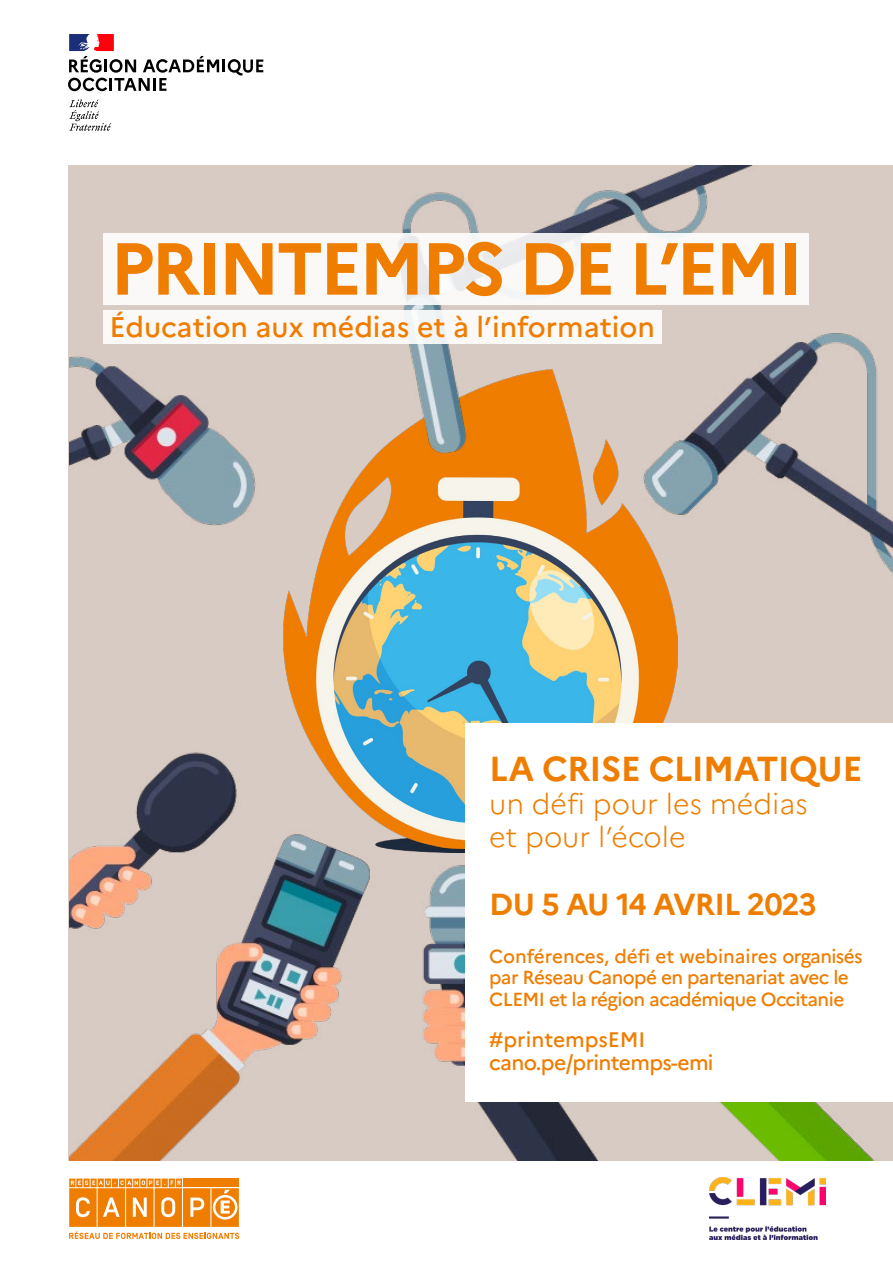
<style>
.page{position:relative;width:893px;height:1263px;background:#fff}
.page>*{position:absolute;margin:0;border:0;box-sizing:border-box;transform-origin:0 0}
.t1{font:700 73.5px "Marianne";letter-spacing:-.05em;color:#ef7d00}
.t2{font:700 34.65px "Marianne";letter-spacing:-.02em;color:#ef7d00}
.t3{font:700 30.45px "Marianne";letter-spacing:-.03em;color:#ef7d00}
.t4{font:500 28.35px "Marianne";color:#ef7d00}
.t5{font:300 28.35px/32.5px "Marianne";color:#ef7d00}
.t6{font:500 21px/23.1px "Marianne";letter-spacing:-.03em;color:#ef7d00}
.t7{font:500 18.9px/21.6px "Marianne";letter-spacing:-.03em;color:#ef7d00}
</style>
<div class="page">
<svg style="left:69px;top:99px;width:42px;height:32px"></svg>
<svg style="left:68px;top:34px;width:195px;height:57px"></svg>
<svg style="left:69px;top:1178px;width:170px;height:61px"></svg>
<img style="left:709px;top:1177px;width:117px;height:62px">
<img style="left:69px;top:166px;width:824px;height:995px">
<svg style="left:104px;top:234px;width:705px;height:71px"></svg>
<div style="left:103px;top:310px;width:559px;height:33px;background:#fbf9f8"></div>
<div style="left:465px;top:723px;width:428px;height:379px;background:#fff"></div>
<h1 class="t1" style="left:110px;top:224px;width:695px">PRINTEMPS DE L’EMI</h1>
<h3 class="t4" style="left:109px;top:310px;width:547px">Éducation aux médias et à l’information</h3>
<h2 class="t2" style="left:489px;top:747px;width:375px">LA CRISE CLIMATIQUE</h2>
<h3 class="t5" style="left:489px;top:788px;width:320px">un défi pour les médias et pour l’école</h3>
<h3 class="t3" style="left:489px;top:885px;width:329px">DU 5 AU 14 AVRIL 2023</h3>
<p class="t7" style="left:489px;top:945px;width:375px">Conférences, défi et webinaires organisés par Réseau Canopé en partenariat avec le<br>CLEMI et la région académique Occitanie</p>
<p class="t6" style="left:489px;top:1027px;width:226px">#printempsEMI cano.pe/printemps-emi</p>
</div>
